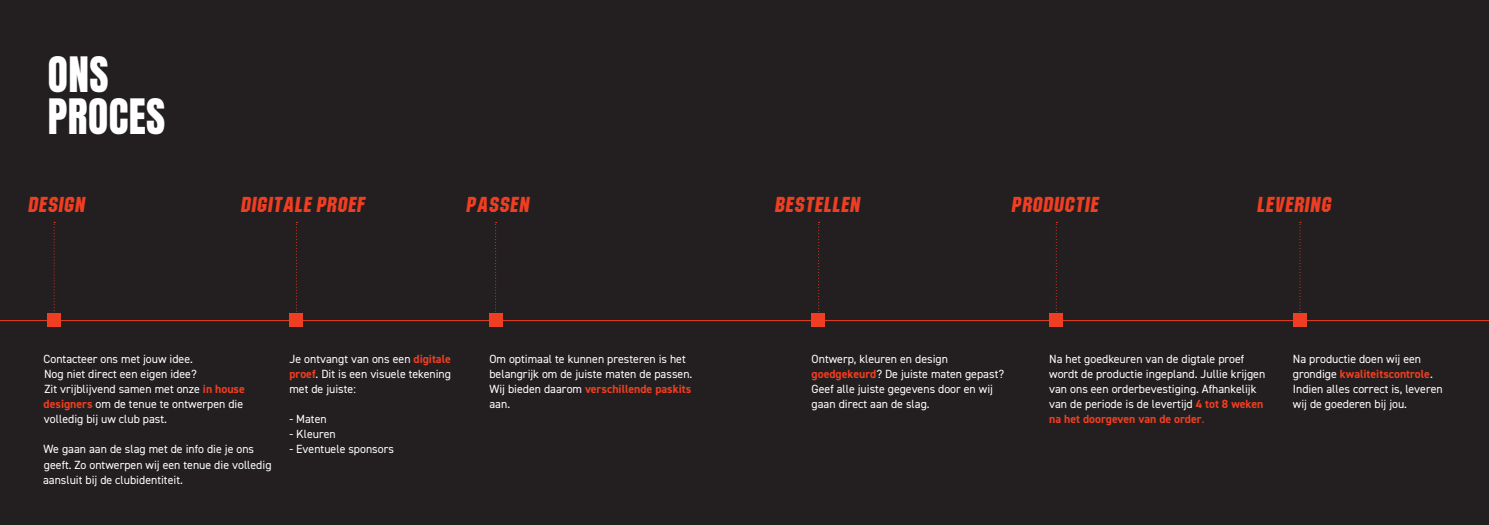
<style>
.page{position:relative;width:1489px;height:525px;background:#fff}
.page>*{position:absolute;margin:0;border:0;box-sizing:border-box;transform-origin:0 0}
.t1{font:41.38px/41.4px "Anton";letter-spacing:.01em;color:#fff}
.t2{font:19px "Machine Font";color:#ef3e22}
.t3{font:11.88px/15px "DIN2014";color:#fff}
.s1{font-weight:700;color:#ef3e22}
.s2{color:#ef3e22}
</style>
<div class="page">
<div style="left:0;top:0;width:1488px;height:524px;background:#231f20"></div>
<div style="left:47px;top:313px;width:14px;height:13px;background:#ef3e22"></div>
<div style="left:289px;top:313px;width:14px;height:13px;background:#ef3e22"></div>
<div style="left:489px;top:313px;width:13px;height:13px;background:#ef3e22"></div>
<div style="left:811px;top:313px;width:13px;height:13px;background:#ef3e22"></div>
<div style="left:1049px;top:313px;width:13px;height:13px;background:#ef3e22"></div>
<div style="left:1292px;top:313px;width:13px;height:13px;background:#ef3e22"></div>
<hr style="left:0;top:320px;width:1488px;height:1px;background:#ef3e22">
<svg style="left:54px;top:222px;width:1px;height:90px"></svg>
<svg style="left:296px;top:222px;width:1px;height:90px"></svg>
<svg style="left:495px;top:222px;width:1px;height:90px"></svg>
<svg style="left:818px;top:222px;width:1px;height:90px"></svg>
<svg style="left:1055px;top:222px;width:2px;height:90px"></svg>
<svg style="left:1299px;top:222px;width:1px;height:90px"></svg>
<h1 class="t1" style="left:48px;top:57px;width:119px">ONS<br>PROCES</h1>
<h2 class="t2" style="left:27px;top:191px;width:62px">DESIGN</h2>
<h2 class="t2" style="left:240px;top:191px;width:130px">DIGITALE PROEF</h2>
<h2 class="t2" style="left:465px;top:191px;width:68px">PASSEN</h2>
<h2 class="t2" style="left:774px;top:191px;width:90px">BESTELLEN</h2>
<h2 class="t2" style="left:1010px;top:191px;width:92px">PRODUCTIE</h2>
<h2 class="t2" style="left:1256px;top:191px;width:79px">LEVERING</h2>
<p class="t3" style="left:44px;top:351px;width:203px">Contacteer ons met jouw idee.<br>Nog niet direct een eigen idee?<br>Zit vrijblijvend samen met onze <span class="s1">in house designers</span> om de tenue te ontwerpen die volledig bij uw club past.</p>
<p class="t3" style="left:43px;top:441px;width:230px">We gaan aan de slag met de info die je ons geeft. Zo ontwerpen wij een tenue die volledig aansluit bij de clubidentiteit.</p>
<p class="t3" style="left:289px;top:351px;width:163px;text-align:justify">Je ontvangt van ons een <span class="s1">digitale proef</span>. Dit is een visuele tekening met de juiste:</p>
<p class="t3" style="left:289px;top:411px;width:39px">- Maten</p>
<p class="t3" style="left:289px;top:426px;width:48px">- Kleuren</p>
<p class="t3" style="left:289px;top:441px;width:106px">- Eventuele sponsors</p>
<p class="t3" style="left:489px;top:351px;width:204px">Om optimaal te kunnen presteren is het belangrijk om de juiste maten de passen.<br>Wij bieden daarom <span class="s1">verschillende paskits </span>aan.</p>
<p class="t3" style="left:811px;top:351px;width:194px">Ontwerp, kleuren en design <span class="s1">goedgekeurd</span>? De juiste maten gepast?<br>Geef alle juiste gegevens door en wij gaan direct aan de slag.</p>
<p class="t3" style="left:1049px;top:351px;width:217px">Na het goedkeuren van de digtale proef wordt de productie ingepland. Jullie krijgen van ons een orderbevestiging. Afhankelijk van de periode is de levertijd <span class="s1">4 tot 8 weken na het doorgeven van de order</span><span class="s2">.</span></p>
<p class="t3" style="left:1292px;top:351px;width:151px">Na productie doen wij een grondige <span class="s1">kwaliteitscontrole</span>.<br>Indien alles correct is, leveren wij de goederen bij jou.</p>
</div>
